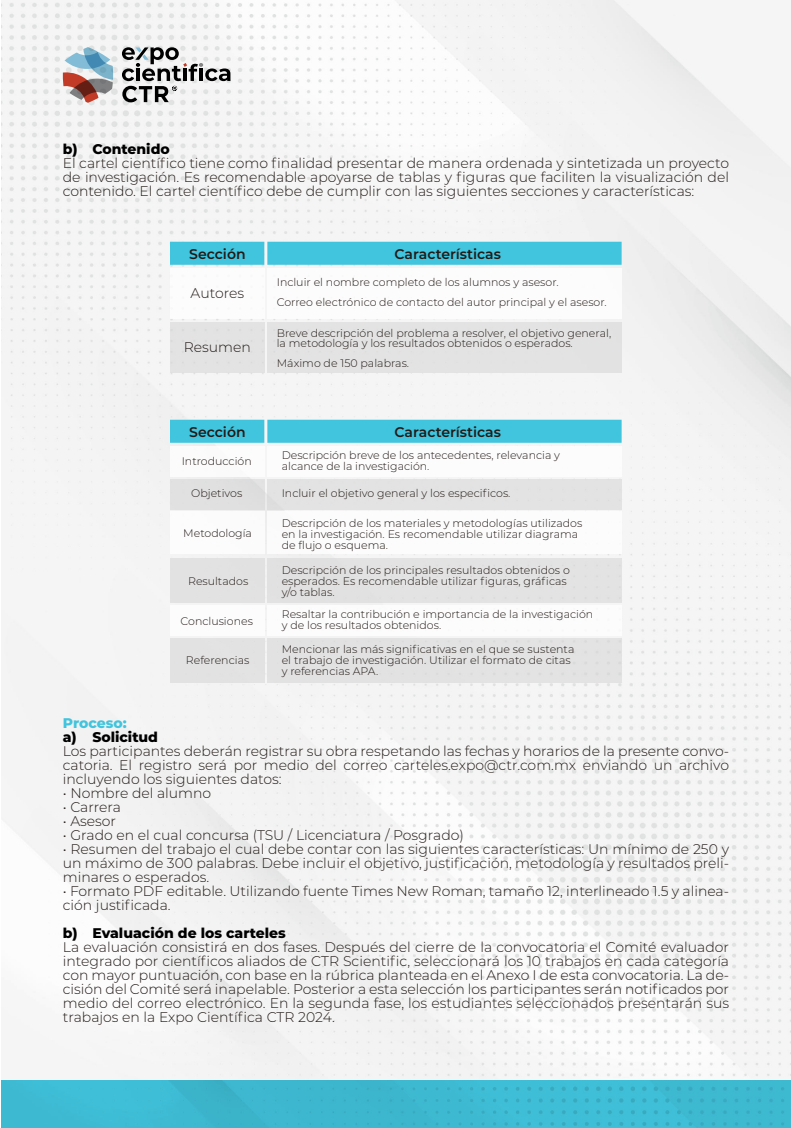
<style>
.page{position:relative;width:791px;height:1128px;background:#fff}
.page>*{position:absolute;margin:0;border:0;box-sizing:border-box;transform-origin:0 0}
.t1{font:300 14px/14px "Montserrat";color:#221a17;text-align:justify}
.t2{font:800 14px "Montserrat";color:#000}
.t3{font:600 14px "Montserrat";color:#221a17}
.t4{font:800 14px "Montserrat";color:#41c4dd}
.t5{font:300 11px/11px "Montserrat";color:#221a17}
</style>
<div class="page">
<img style="left:1px;top:0;width:790px;height:1081px">
<div style="left:1px;top:1081px;width:790px;height:47px;background:#3dbad1"></div>
<svg style="left:62px;top:47px;width:51px;height:56px"></svg>
<svg style="left:122px;top:47px;width:108px;height:55px"></svg>
<div style="left:267px;top:268px;width:355px;height:51px;background:#fff"></div>
<div style="left:267px;top:322px;width:355px;height:51px;background:#e2e3e2"></div>
<div style="left:170px;top:242px;width:452px;height:23px;background:#41c4dd"></div>
<div style="left:170px;top:268px;width:94px;height:51px;background:#fff"></div>
<div style="left:170px;top:322px;width:94px;height:51px;background:#e2e3e2"></div>
<div style="left:267px;top:446px;width:355px;height:31px;background:#fff"></div>
<div style="left:267px;top:479px;width:355px;height:30px;background:#e2e3e2"></div>
<div style="left:170px;top:420px;width:452px;height:23px;background:#41c4dd"></div>
<div style="left:170px;top:446px;width:94px;height:31px;background:#fff"></div>
<div style="left:170px;top:479px;width:94px;height:30px;background:#e0e0e0"></div>
<div style="left:267px;top:511px;width:355px;height:43px;background:#fff"></div>
<div style="left:267px;top:558px;width:355px;height:45px;background:#e2e3e2"></div>
<div style="left:170px;top:511px;width:94px;height:43px;background:#fff"></div>
<div style="left:170px;top:558px;width:94px;height:45px;background:#e1e2e1"></div>
<div style="left:267px;top:605px;width:355px;height:31px;background:#fff"></div>
<div style="left:267px;top:638px;width:355px;height:44px;background:#e2e2e2"></div>
<div style="left:170px;top:605px;width:94px;height:31px;background:#fff"></div>
<div style="left:170px;top:638px;width:94px;height:44px;background:#e2e2e2"></div>
<p class="t2" style="left:63px;top:138px;width:108px">b) Contenido</p>
<p class="t1" style="left:63px;top:155px;width:668px">El cartel científico tiene como finalidad presentar de manera ordenada y sintetizada un proyecto de investigación. Es recomendable apoyarse de tablas y figuras que faciliten la visualización del contenido. El cartel científico debe de cumplir con las siguientes secciones y características:</p>
<p class="t3" style="left:189px;top:244px;width:58px">Sección</p>
<p class="t3" style="left:395px;top:244px;width:108px">Características</p>
<p class="t5" style="left:277px;top:271px;width:332px;line-height:20px">Incluir el nombre completo de los alumnos y asesor.<br>Correo electrónico de contacto del autor principal y el asesor.</p>
<p class="t5" style="left:277px;top:328px;width:336px;line-height:10px">Breve descripción del problema a resolver, el objetivo general, la metodología y los resultados obtenidos o esperados.</p>
<p class="t5" style="left:277px;top:357px;width:134px">Máximo de 150 palabras.</p>
<p class="t1" style="left:191px;top:286px;width:55px">Autores</p>
<p class="t1" style="left:184px;top:340px;width:69px">Resumen</p>
<p class="t3" style="left:189px;top:422px;width:58px">Sección</p>
<p class="t3" style="left:395px;top:422px;width:108px">Características</p>
<p class="t5" style="left:182px;top:455px;width:72px">Introducción</p>
<p class="t5" style="left:191px;top:487px;width:53px">Objetivos</p>
<p class="t5" style="left:282px;top:449px;width:280px">Descripción breve de los antecedentes, relevancia y alcance de la investigación.</p>
<p class="t5" style="left:282px;top:487px;width:230px">Incluir el objetivo general y los especificos.</p>
<p class="t5" style="left:183px;top:528px;width:70px">Metodología</p>
<p class="t5" style="left:188px;top:575px;width:62px">Resultados</p>
<p class="t5" style="left:181px;top:616px;width:74px">Conclusiones</p>
<p class="t5" style="left:186px;top:654px;width:65px">Referencias</p>
<p class="t5" style="left:282px;top:517px;width:302px">Descripción de los materiales y metodologías utilizados en la investigación. Es recomendable utilizar diagrama de flujo o esquema.</p>
<p class="t5" style="left:282px;top:564px;width:290px">Descripción de los principales resultados obtenidos o esperados. Es recomendable utilizar figuras, gráficas y/o tablas.</p>
<p class="t5" style="left:282px;top:608px;width:313px">Resaltar la contribución e importancia de la investigación y de los resultados obtenidos.</p>
<p class="t5" style="left:282px;top:643px;width:294px">Mencionar las más significativas en el que se sustenta el trabajo de investigación. Utilizar el formato de citas y referencias APA.</p>
<p class="t4" style="left:63px;top:712px;width:65px">Proceso:</p>
<p class="t2" style="left:63px;top:726px;width:97px">a) Solicitud</p>
<p class="t1" style="left:63px;top:743px;width:668px">Los participantes deberán registrar su obra respetando las fechas y horarios de la presente convo&shy;catoria. El registro será por medio del correo carteles.expo@ctr.com.mx enviando un archivo incluyendo los siguientes datos:</p>
<p class="t1" style="left:63px;top:785px;width:150px">• Nombre del alumno</p>
<p class="t1" style="left:63px;top:799px;width:60px">• Carrera</p>
<p class="t1" style="left:63px;top:813px;width:55px">• Asesor</p>
<p class="t1" style="left:63px;top:827px;width:403px">• Grado en el cual concursa (TSU / Licenciatura / Posgrado)</p>
<p class="t1" style="left:63px;top:841px;width:668px">• Resumen del trabajo el cual debe contar con las siguientes características: Un mínimo de 250 y un máximo de 300 palabras. Debe incluir el objetivo, justificación, metodología y resultados preli&shy;minares o esperados.</p>
<p class="t1" style="left:63px;top:883px;width:668px">• Formato PDF editable. Utilizando fuente Times New Roman, tamaño 12, interlineado 1.5 y alinea&shy;ción justificada.</p>
<p class="t2" style="left:63px;top:922px;width:225px">b) Evaluación de los carteles</p>
<p class="t1" style="left:63px;top:939px;width:668px">La evaluación consistirá en dos fases. Después del cierre de la convocatoria el Comité evaluador integrado por científicos aliados de CTR Scientific, seleccionará los 10 trabajos en cada categoría con mayor puntuación, con base en la rúbrica planteada en el Anexo I de esta convocatoria. La de&shy;cisión del Comité será inapelable. Posterior a esta selección los participantes serán notificados por medio del correo electrónico. En la segunda fase, los estudiantes seleccionados presentarán sus trabajos en la Expo Científica CTR 2024.</p>
</div>
